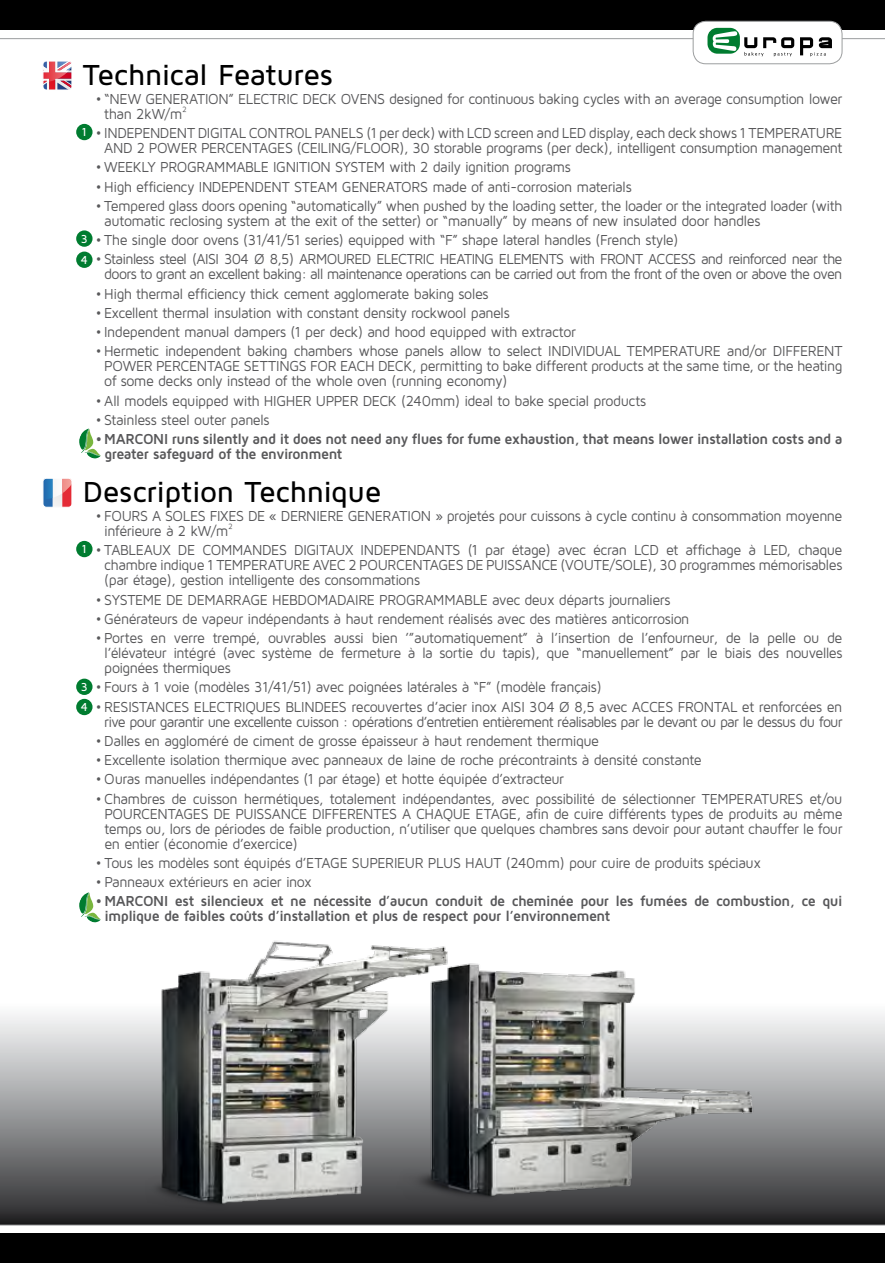
<style>
.page{position:relative;width:885px;height:1263px;background:#fff}
.page>*{position:absolute;margin:0;border:0;box-sizing:border-box;transform-origin:0 0}
.t1{font:500 30px "Maven Pro";letter-spacing:-.015em;color:#000}
.t2{font:15px/15px "Maven Pro";letter-spacing:-.035em;color:#58585a;text-align:justify;scale:.95 1}
.t3{font:700 15px/15px "Maven Pro";letter-spacing:-.035em;color:#58585a;scale:.95 1}
.t4{font:500 12px/21.1px "Maven Pro";color:#fff}
</style>
<div class="page">
<div style="left:0;top:0;width:884px;height:30px;background:#000"></div>
<div style="left:0;top:1233px;width:884px;height:30px;background:#000"></div>
<hr style="left:0;top:38px;width:884px;height:1px;background:#9c9e9f">
<svg style="left:0;top:1014px;width:884px;height:211px;background:#909192"></svg>
<div style="left:693px;top:21px;width:149px;height:43px;background:#fff;border-radius:13px"></div>
<div style="left:692px;top:21px;width:150px;height:43px;border:1px solid #9c9e9f;border-radius:13px"></div>
<div style="left:707px;top:28px;width:32px;height:26px;background:#007c30;border-radius:10px"></div>
<svg style="left:712px;top:31px;width:25px;height:20px"></svg>
<svg style="left:744px;top:37px;width:87px;height:19px"></svg>
<img style="left:116px;top:940px;width:653px;height:285px">
<svg style="left:43px;top:61px;width:29px;height:29px"></svg>
<div style="left:76px;top:124px;width:16px;height:16px;background:#007c30;border-radius:50%"></div>
<div style="left:76px;top:230px;width:16px;height:17px;background:#007c30;border-radius:50%"></div>
<div style="left:76px;top:252px;width:16px;height:16px;background:#007c30;border-radius:50%"></div>
<svg style="left:79px;top:428px;width:22px;height:31px"></svg>
<svg style="left:43px;top:478px;width:29px;height:30px"></svg>
<div style="left:76px;top:541px;width:16px;height:16px;background:#007c30;border-radius:50%"></div>
<div style="left:76px;top:679px;width:16px;height:16px;background:#007c30;border-radius:50%"></div>
<div style="left:76px;top:699px;width:16px;height:16px;background:#007c30;border-radius:50%"></div>
<svg style="left:79px;top:892px;width:22px;height:31px"></svg>
<hr style="left:0;top:1225px;width:884px;height:1px;background:#9c9e9f">
<h1 class="t1" style="left:83px;top:56px;width:251px">Technical Features</h1>
<p class="t2" style="left:104px;top:91px;width:778px;text-indent:-9px">• “NEW GENERATION” ELECTRIC DECK OVENS designed for continuous baking cycles with an average consumption lower than 2kW/m²</p>
<p class="t2" style="left:96px;top:125px;width:787px;text-align:center">• INDEPENDENT DIGITAL CONTROL PANELS (1 per deck) with LCD screen and LED display, each deck shows 1 TEMPERATURE<br>AND 2 POWER PERCENTAGES (CEILING/FLOOR), 30 storable programs (per deck), intelligent consumption management</p>
<p class="t2" style="left:96px;top:159px;width:501px">• WEEKLY PROGRAMMABLE IGNITION SYSTEM with 2 daily ignition programs</p>
<p class="t2" style="left:96px;top:178px;width:565px">• High efficiency INDEPENDENT STEAM GENERATORS made of anti-corrosion materials</p>
<p class="t2" style="left:104px;top:198px;width:778px;text-indent:-9px">• Tempered glass doors opening “automatically” when pushed by the loading setter, the loader or the integrated loader (with automatic reclosing system at the exit of the setter) or “manually” by means of new insulated door handles</p>
<p class="t2" style="left:96px;top:232px;width:614px">• The single door ovens (31/41/51 series) equipped with “F” shape lateral handles (French style)</p>
<p class="t2" style="left:96px;top:251px;width:787px;text-align:center">• Stainless steel (AISI 304 Ø 8,5) ARMOURED ELECTRIC HEATING ELEMENTS with FRONT ACCESS and reinforced near the doors to grant an excellent baking: all maintenance operations can be carried out from the front of the oven or above the oven</p>
<p class="t2" style="left:96px;top:285px;width:415px">• High thermal efficiency thick cement agglomerate baking soles</p>
<p class="t2" style="left:96px;top:305px;width:437px">• Excellent thermal insulation with constant density rockwool panels</p>
<p class="t2" style="left:96px;top:324px;width:507px">• Independent manual dampers (1 per deck) and hood equipped with extractor</p>
<p class="t2" style="left:104px;top:343px;width:778px;text-indent:-9px">• Hermetic independent baking chambers whose panels allow to select INDIVIDUAL TEMPERATURE and/or DIFFERENT POWER PERCENTAGE SETTINGS FOR EACH DECK, permitting to bake different products at the same time, or the heating of some decks only instead of the whole oven (running economy)</p>
<p class="t2" style="left:96px;top:392px;width:581px">• All models equipped with HIGHER UPPER DECK (240mm) ideal to bake special products</p>
<p class="t2" style="left:96px;top:412px;width:184px">• Stainless steel outer panels</p>
<p class="t3" style="left:104px;top:431px;width:778px;text-indent:-9px">• MARCONI runs silently and it does not need any flues for fume exhaustion, that means lower installation costs and a greater safeguard of the environment</p>
<p class="t4" style="left:82px;top:121px;width:7px">1</p>
<p class="t4" style="left:81px;top:227px;width:9px">3<br>4</p>
<h1 class="t1" style="left:83px;top:473px;width:300px">Description Technique</h1>
<p class="t2" style="left:104px;top:508px;width:778px;text-indent:-9px">• FOURS A SOLES FIXES DE « DERNIERE GENERATION » projetés pour cuissons à cycle continu à consommation moyenne inférieure à 2 kW/m²</p>
<p class="t2" style="left:104px;top:542px;width:778px;text-indent:-9px">• TABLEAUX DE COMMANDES DIGITAUX INDEPENDANTS (1 par étage) avec écran LCD et affichage à LED, chaque chambre indique 1 TEMPERATURE AVEC 2 POURCENTAGES DE PUISSANCE (VOUTE/SOLE), 30 programmes mémorisables (par étage), gestion intelligente des consommations</p>
<p class="t2" style="left:96px;top:591px;width:606px">• SYSTEME DE DEMARRAGE HEBDOMADAIRE PROGRAMMABLE avec deux départs journaliers</p>
<p class="t2" style="left:96px;top:611px;width:626px">• Générateurs de vapeur indépendants à haut rendement réalisés avec des matières anticorrosion</p>
<p class="t2" style="left:104px;top:630px;width:778px;text-indent:-9px">• Portes en verre trempé, ouvrables aussi bien ’”automatiquement” à l’insertion de l’enfourneur, de la pelle ou de l’élévateur intégré (avec système de fermeture à la sortie du tapis), que “manuellement” par le biais des nouvelles poignées thermiques</p>
<p class="t2" style="left:96px;top:679px;width:534px">• Fours à 1 voie (modèles 31/41/51) avec poignées latérales à “F” (modèle français)</p>
<p class="t2" style="left:96px;top:698px;width:787px;text-align:center">• RESISTANCES ELECTRIQUES BLINDEES recouvertes d’acier inox AISI 304 Ø 8,5 avec ACCES FRONTAL et renforcées en rive pour garantir une excellente cuisson : opérations d’entretien entièrement réalisables par le devant ou par le dessus du four</p>
<p class="t2" style="left:96px;top:733px;width:531px">• Dalles en aggloméré de ciment de grosse épaisseur à haut rendement thermique</p>
<p class="t2" style="left:96px;top:752px;width:639px">• Excellente isolation thermique avec panneaux de laine de roche précontraints à densité constante</p>
<p class="t2" style="left:96px;top:771px;width:494px">• Ouras manuelles indépendantes (1 par étage) et hotte équipée d’extracteur</p>
<p class="t2" style="left:104px;top:790px;width:778px;text-indent:-9px">• Chambres de cuisson hermétiques, totalement indépendantes, avec possibilité de sélectionner TEMPERATURES et/ou POURCENTAGES DE PUISSANCE DIFFERENTES A CHAQUE ETAGE, afin de cuire différents types de produits au même temps ou, lors de périodes de faible production, n’utiliser que quelques chambres sans devoir pour autant chauffer le four en entier (économie d’exercice)</p>
<p class="t2" style="left:96px;top:855px;width:701px">• Tous les modèles sont équipés d’ETAGE SUPERIEUR PLUS HAUT (240mm) pour cuire de produits spéciaux</p>
<p class="t2" style="left:96px;top:874px;width:229px">• Panneaux extérieurs en acier inox</p>
<p class="t3" style="left:104px;top:893px;width:778px;text-indent:-9px">• MARCONI est silencieux et ne nécessite d’aucun conduit de cheminée pour les fumées de combustion, ce qui implique de faibles coûts d’installation et plus de respect pour l’environnement</p>
<p class="t4" style="left:82px;top:538px;width:7px">1</p>
<p class="t4" style="left:81px;top:676px;width:9px;line-height:20.2px">3<br>4</p>
</div>
